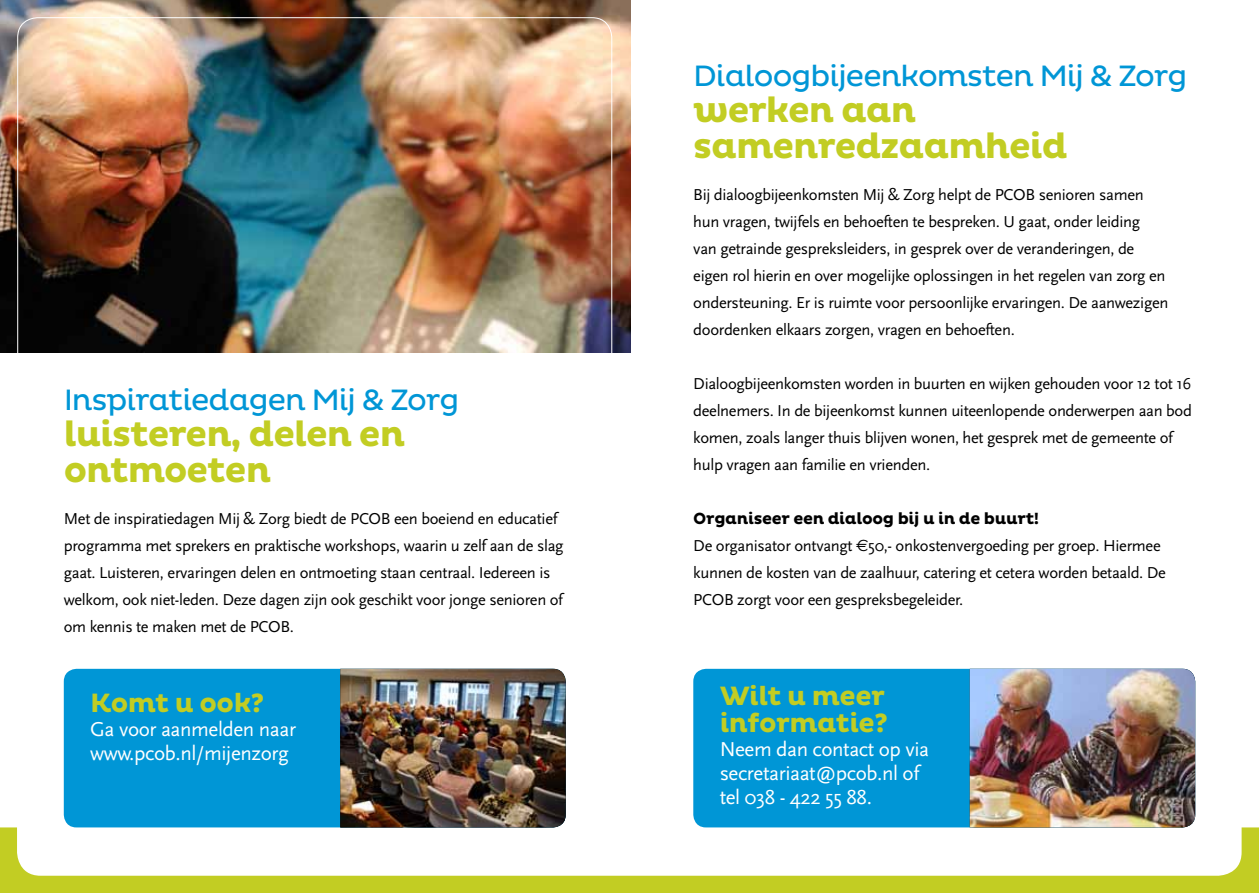
<style>
.page{position:relative;width:1259px;height:893px;background:#fff}
.page>*{position:absolute;margin:0;border:0;box-sizing:border-box;transform-origin:0 0}
.t1{font:700 36px/36px "Pluto";letter-spacing:-.03em;color:#c2cd23}
.t2{font:30px "Pluto";letter-spacing:-.03em;color:#0096d6}
.t3{font:700 27px/27px "Pluto";letter-spacing:-.02em;color:#c2cd23}
.t4{font:21px/24px "Scala Sans";letter-spacing:-.02em;color:#fff}
.t5{font:16.5px/27px "Scala Sans";letter-spacing:-.02em;color:#000}
.t6{font:700 16.5px "Pluto";letter-spacing:-.02em;color:#000}
.s1{font-family:"Euro Sans Std"}
</style>
<div class="page">
<img style="left:0;top:0;width:630px;height:352px">
<svg style="left:0;top:827px;width:1259px;height:66px"></svg>
<div style="left:64px;top:669px;width:502px;height:158px;background:#0096d6;border-radius:13px"></div>
<div style="left:693px;top:669px;width:502px;height:158px;background:#0096d6;border-radius:13px"></div>
<img style="left:340px;top:669px;width:226px;height:158px">
<img style="left:969px;top:669px;width:226px;height:158px">
<h2 class="t2" style="left:64px;top:382px;width:397px">Inspiratiedagen Mij &amp; Zorg</h2>
<h1 class="t1" style="left:64px;top:417px;width:343px">luisteren, delen en ontmoeten</h1>
<p class="t5" style="left:64px;top:506px;width:501px">Met de inspiratiedagen Mij &amp; Zorg biedt de PCOB een boeiend en educatief programma met sprekers en praktische workshops, waarin u zelf aan de slag gaat. Luisteren, ervaringen delen en ontmoeting staan centraal. Iedereen is welkom, ook niet-leden. Deze dagen zijn ook geschikt voor jonge senioren of om kennis te maken met de PCOB.</p>
<h3 class="t3" style="left:90px;top:690px;width:176px">Komt u ook?</h3>
<p class="t4" style="left:90px;top:717px;width:207px">Ga voor aanmelden naar www.pcob.nl/mijenzorg</p>
<h2 class="t2" style="left:693px;top:59px;width:495px">Dialoogbijeenkomsten Mij &amp; Zorg</h2>
<h1 class="t1" style="left:693px;top:93px;width:376px">werken aan samenredzaamheid</h1>
<p class="t5" style="left:693px;top:181px;width:476px">Bij dialoogbijeenkomsten Mij &amp; Zorg helpt de PCOB senioren samen hun vragen, twijfels en behoeften te bespreken. U gaat, onder leiding<br>van getrainde gespreksleiders, in gesprek over de veranderingen, de eigen rol hierin en over mogelijke oplossingen in het regelen van zorg en ondersteuning. Er is ruimte voor persoonlijke ervaringen. De aanwezigen doordenken elkaars zorgen, vragen en behoeften.</p>
<p class="t5" style="left:693px;top:370px;width:500px">Dialoogbijeenkomsten worden in buurten en wijken gehouden voor 12 tot 16 deelnemers. In de bijeenkomst kunnen uiteenlopende onderwerpen aan bod komen, zoals langer thuis blijven wonen, het gesprek met de gemeente of hulp vragen aan familie en vrienden.</p>
<p class="t6" style="left:693px;top:509px;width:347px">Organiseer een dialoog bij u in de buurt!</p>
<p class="t5" style="left:693px;top:532px;width:474px">De organisator ontvangt <span class="s1">€</span>50,- onkostenvergoeding per groep. Hiermee kunnen de kosten van de zaalhuur, catering et cetera worden betaald. De<br>PCOB zorgt voor een gespreksbegeleider.</p>
<h3 class="t3" style="left:719px;top:683px;width:170px">Wilt u meer informatie?</h3>
<p class="t4" style="left:719px;top:738px;width:211px">Neem dan contact op via secretariaat@pcob.nl of tel 038 - 422 55 88.</p>
</div>
